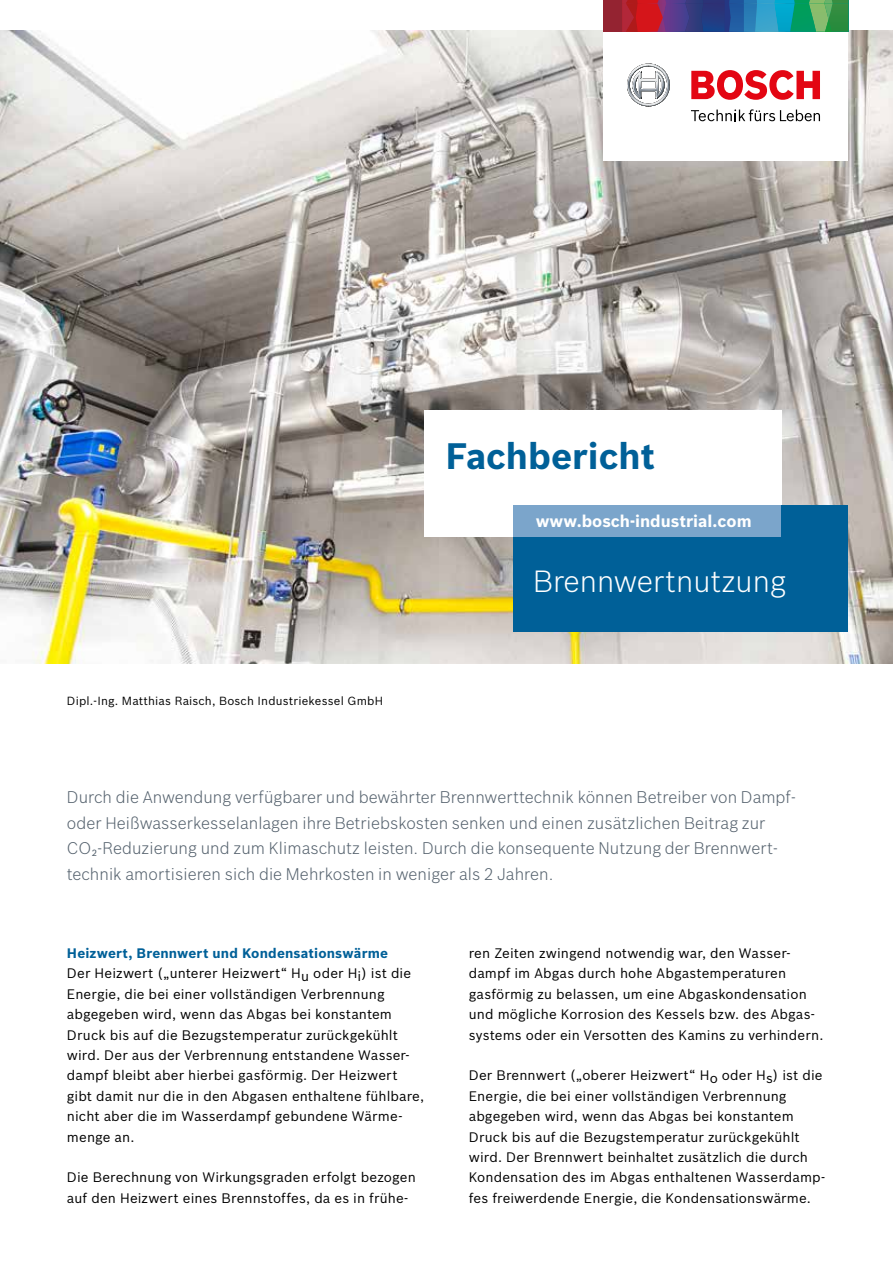
<style>
.page{position:relative;width:893px;height:1263px;background:#fff}
.page>*{position:absolute;margin:0;border:0;box-sizing:border-box;transform-origin:0 0}
.t1{font:700 36px "Bosch Sans";color:#006098}
.t2{font:300 30px "Bosch Sans";color:#fff}
.t3{font:300 16.5px/25.5px "Bosch Sans";letter-spacing:.005em;color:#525f6b}
.t4{font:700 16.5px "Bosch Sans";color:#fff}
.t5{font:13.5px/20.4px "Bosch Sans";letter-spacing:.01em;color:#000}
.t6{font:700 13.5px "Bosch Sans";letter-spacing:.01em;color:#006098}
.t7{font:11.55px "Bosch Sans";letter-spacing:.015em;color:#000}
</style>
<div class="page">
<img style="left:0;top:31px;width:893px;height:632px">
<div style="left:424px;top:410px;width:357px;height:127px;background:#fff"></div>
<div style="left:513px;top:505px;width:335px;height:126px;background:#006098"></div>
<div style="left:513px;top:505px;width:268px;height:32px;background:#7ba5cb"></div>
<div style="left:603px;top:3px;width:245px;height:157px;background:#fff"></div>
<hr style="left:603px;top:0;width:19px;height:3px;background:#942331">
<div style="left:603px;top:3px;width:19px;height:29px;background:#942331"></div>
<svg style="left:622px;top:0;width:226px;height:32px;background:#4a6478"></svg>
<svg style="left:627px;top:64px;width:43px;height:42px"></svg>
<svg style="left:691px;top:70px;width:129px;height:30px"></svg>
<svg style="left:691px;top:109px;width:129px;height:12px"></svg>
<h1 class="t1" style="left:445px;top:433px;width:211px">Fachbericht</h1>
<p class="t4" style="left:536px;top:511px;width:217px">www.bosch-industrial.com</p>
<p class="t7" style="left:67px;top:693px;width:318px">Dipl.-Ing. Matthias Raisch, Bosch Industriekessel GmbH</p>
<h2 class="t2" style="left:533px;top:563px;width:254px">Brennwertnutzung</h2>
<p class="t3" style="left:67px;top:784px;width:730px">Durch die Anwendung verfügbarer und bewährter Brennwerttechnik können Betreiber von Dampf&shy;oder Heißwasserkesselanlagen ihre Betriebskosten senken und einen zusätzlichen Beitrag zur CO₂-Reduzierung und zum Klimaschutz leisten. Durch die konsequente Nutzung der Brennwert&shy;technik amortisieren sich die Mehrkosten in weniger als 2 Jahren.</p>
<p class="t6" style="left:67px;top:945px;width:323px">Heizwert, Brennwert und Kondensationswärme</p>
<p class="t5" style="left:67px;top:963px;width:359px">Der Heizwert („unterer Heizwert“ Hu oder Hi) ist die Energie, die bei einer vollständigen Verbrennung abgegeben wird, wenn das Abgas bei konstantem Druck bis auf die Bezugstemperatur zurückgekühlt wird. Der aus der Verbrennung entstandene Wasser&shy;dampf bleibt aber hierbei gasförmig. Der Heizwert gibt damit nur die in den Abgasen enthaltene fühlbare, nicht aber die im Wasserdampf gebundene Wärme&shy;menge an.</p>
<p class="t5" style="left:67px;top:1167px;width:350px">Die Berechnung von Wirkungsgraden erfolgt bezogen auf den Heizwert eines Brennstoffes, da es in frühe-</p>
<p class="t5" style="left:469px;top:943px;width:356px">ren Zeiten zwingend notwendig war, den Wasser&shy;dampf im Abgas durch hohe Abgastemperaturen gasförmig zu belassen, um eine Abgaskondensation und mögliche Korrosion des Kessels bzw. des Abgas&shy;systems oder ein Versotten des Kamins zu verhindern.</p>
<p class="t5" style="left:469px;top:1065px;width:358px">Der Brennwert („oberer Heizwert“ Ho oder Hs) ist die Energie, die bei einer vollständigen Verbrennung abgegeben wird, wenn das Abgas bei konstantem Druck bis auf die Bezugstemperatur zurückgekühlt wird. Der Brennwert beinhaltet zusätzlich die durch Kondensation des im Abgas enthaltenen Wasserdamp&shy;fes freiwerdende Energie, die Kondensationswärme.</p>
</div>
